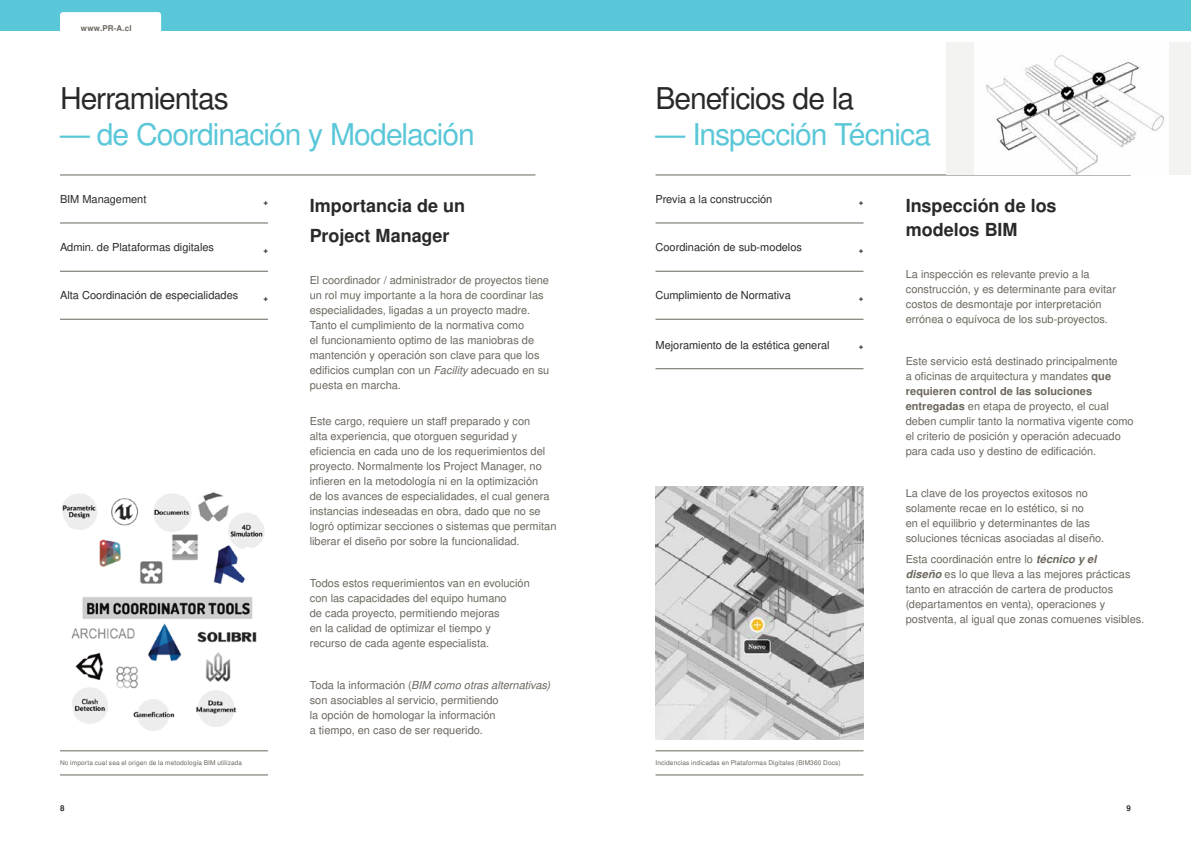
<style>
.page{position:relative;width:1191px;height:842px;background:#fff}
.page>*{position:absolute;margin:0;border:0;box-sizing:border-box;transform-origin:0 0}
.t1{font:30px "Nimbus San L";letter-spacing:-.035em;color:#5ac7d8}
.t2{font:30px "Nimbus San L";letter-spacing:-.035em;color:#292929}
.t3{font:700 18px/30px "Nimbus San L";color:#292929}
.t4{font:11px/15px "Nimbus San L";color:#6b665d}
.t5{font:11px "Nimbus San L";color:#292929}
.t6{font:700 8px "Nimbus San L";letter-spacing:.03em;color:#6b665d}
.t7{font:700 8px "Nimbus San L";color:#292929}
.t8{font:6.5px "Nimbus San L";letter-spacing:.02em;color:#6b665d}
.s1{font-style:italic}
.s2{font-weight:700}
.s3{font-weight:700;font-style:italic}
</style>
<div class="page">
<div style="left:0;top:0;width:1191px;height:31px;background:#5ac7d8"></div>
<div style="left:60px;top:12px;width:101px;height:43px;background:#fff;border-radius:3px"></div>
<hr style="left:60px;top:271px;width:208px;height:1px;background:#6b665d">
<hr style="left:60px;top:223px;width:208px;height:1px;background:#6b665d">
<hr style="left:60px;top:175px;width:475px;height:1px;background:#6b665d">
<hr style="left:60px;top:319px;width:208px;height:1px;background:#6b665d">
<hr style="left:655px;top:271px;width:208px;height:1px;background:#6b665d">
<hr style="left:655px;top:223px;width:208px;height:1px;background:#6b665d">
<hr style="left:655px;top:175px;width:476px;height:1px;background:#6b665d">
<hr style="left:655px;top:319px;width:208px;height:1px;background:#6b665d">
<hr style="left:655px;top:369px;width:208px;height:1px;background:#6b665d">
<hr style="left:655px;top:775px;width:208px;height:1px;background:#6b665d">
<hr style="left:655px;top:751px;width:208px;height:1px;background:#6b665d">
<hr style="left:60px;top:775px;width:208px;height:1px;background:#6b665d">
<hr style="left:60px;top:751px;width:208px;height:1px;background:#6b665d">
<img style="left:655px;top:487px;width:208px;height:252px">
<div style="left:946px;top:43px;width:245px;height:132px;background:#f3f4f1"></div>
<img style="left:974px;top:43px;width:194px;height:132px">
<svg style="left:62px;top:492px;width:203px;height:239px"></svg>
<p class="t6" style="left:81px;top:22px;width:52px">www.PR-A.cl</p>
<h1 class="t2" style="left:60px;top:77px;width:170px">Herramientas</h1>
<h1 class="t1" style="left:60px;top:113px;width:416px">— de Coordinación y Modelación</h1>
<h1 class="t2" style="left:655px;top:77px;width:200px">Beneficios de la</h1>
<h1 class="t1" style="left:655px;top:113px;width:277px">— Inspección Técnica</h1>
<p class="t5" style="left:60px;top:191px;width:88px">BIM Management</p>
<p class="t5" style="left:60px;top:239px;width:156px">Admin. de Plataformas digitales</p>
<p class="t5" style="left:60px;top:287px;width:180px">Alta Coordinación de especialidades</p>
<p class="t7" style="left:263px;top:196px;width:6px">+</p>
<p class="t7" style="left:263px;top:244px;width:6px">+</p>
<p class="t7" style="left:263px;top:292px;width:6px">+</p>
<h2 class="t3" style="left:310px;top:191px;width:157px">Importancia de un<br>Project Manager</h2>
<p class="t4" style="left:310px;top:272px;width:241px">El coordinador / administrador de proyectos tiene un rol muy importante a la hora de coordinar las especialidades, ligadas a un proyecto madre.<br>Tanto el cumplimiento de la normativa como<br>el funcionamiento optimo de las maniobras de mantención y operación son clave para que los edificios cumplan con un <span class="s1">Facility</span> adecuado en su puesta en marcha.</p>
<p class="t4" style="left:310px;top:413px;width:248px">Este cargo, requiere un staff preparado y con<br>alta experiencia, que otorguen seguridad y eficiencia en cada uno de los requerimientos del proyecto. Normalmente los Project Manager, no infieren en la metodología ni en la optimización<br>de los avances de especialidades, el cual genera instancias indeseadas en obra, dado que no se logró optimizar secciones o sistemas que permitan liberar el diseño por sobre la funcionalidad.</p>
<p class="t4" style="left:310px;top:575px;width:221px">Todos estos requerimientos van en evolución con las capacidades del equipo humano<br>de cada proyecto, permitiendo mejoras<br>en la calidad de optimizar el tiempo y recurso de cada agente especialista.</p>
<p class="t4" style="left:310px;top:677px;width:242px">Toda la información (<span class="s1">BIM como otras alternativas) </span>son asociables al servicio, permitiendo<br>la opción de homologar la información<br>a tiempo, en caso de ser requerido.</p>
<p class="t5" style="left:655px;top:191px;width:118px">Previa a la construcción</p>
<p class="t5" style="left:655px;top:239px;width:148px">Coordinación de sub-modelos</p>
<p class="t5" style="left:655px;top:287px;width:137px">Cumplimiento de Normativa</p>
<p class="t5" style="left:655px;top:337px;width:176px">Mejoramiento de la estética general</p>
<p class="t7" style="left:859px;top:196px;width:6px">+</p>
<p class="t7" style="left:859px;top:244px;width:6px">+</p>
<p class="t7" style="left:859px;top:292px;width:6px">+</p>
<p class="t7" style="left:859px;top:340px;width:6px">+</p>
<h2 class="t3" style="left:905px;top:193px;width:152px;line-height:24px">Inspección de los modelos BIM</h2>
<p class="t4" style="left:905px;top:266px;width:212px">La inspección es relevante previo a la construcción, y es determinante para evitar costos de desmontaje por interpretación errónea o equívoca de los sub-proyectos.</p>
<p class="t4" style="left:905px;top:353px;width:229px">Este servicio está destinado principalmente<br>a oficinas de arquitectura y mandates <span class="s2">que requieren control de las soluciones entregadas</span> en etapa de proyecto, el cual deben cumplir tanto la normativa vigente como el criterio de posición y operación adecuado para cada uso y destino de edificación.</p>
<p class="t4" style="left:905px;top:485px;width:200px">La clave de los proyectos exitosos no solamente recae en lo estético, si no<br>en el equilibrio y determinantes de las soluciones técnicas asociadas al diseño.</p>
<p class="t4" style="left:905px;top:551px;width:240px">Esta coordinación entre lo <span class="s3">técnico y el<br>diseño</span> es lo que lleva a las mejores prácticas tanto en atracción de cartera de productos (departamentos en venta), operaciones y postventa, al igual que zonas comuenes visibles.</p>
<p class="t8" style="left:60px;top:758px;width:184px">No importa cual sea el origen de la metodología BIM utilizada</p>
<p class="t8" style="left:655px;top:758px;width:186px">Incidencias indicadas en Plataformas Digitales (BIM360 Docs)</p>
<p class="t7" style="left:60px;top:802px;width:6px">8</p>
<p class="t7" style="left:1126px;top:802px;width:6px">9</p>
</div>
